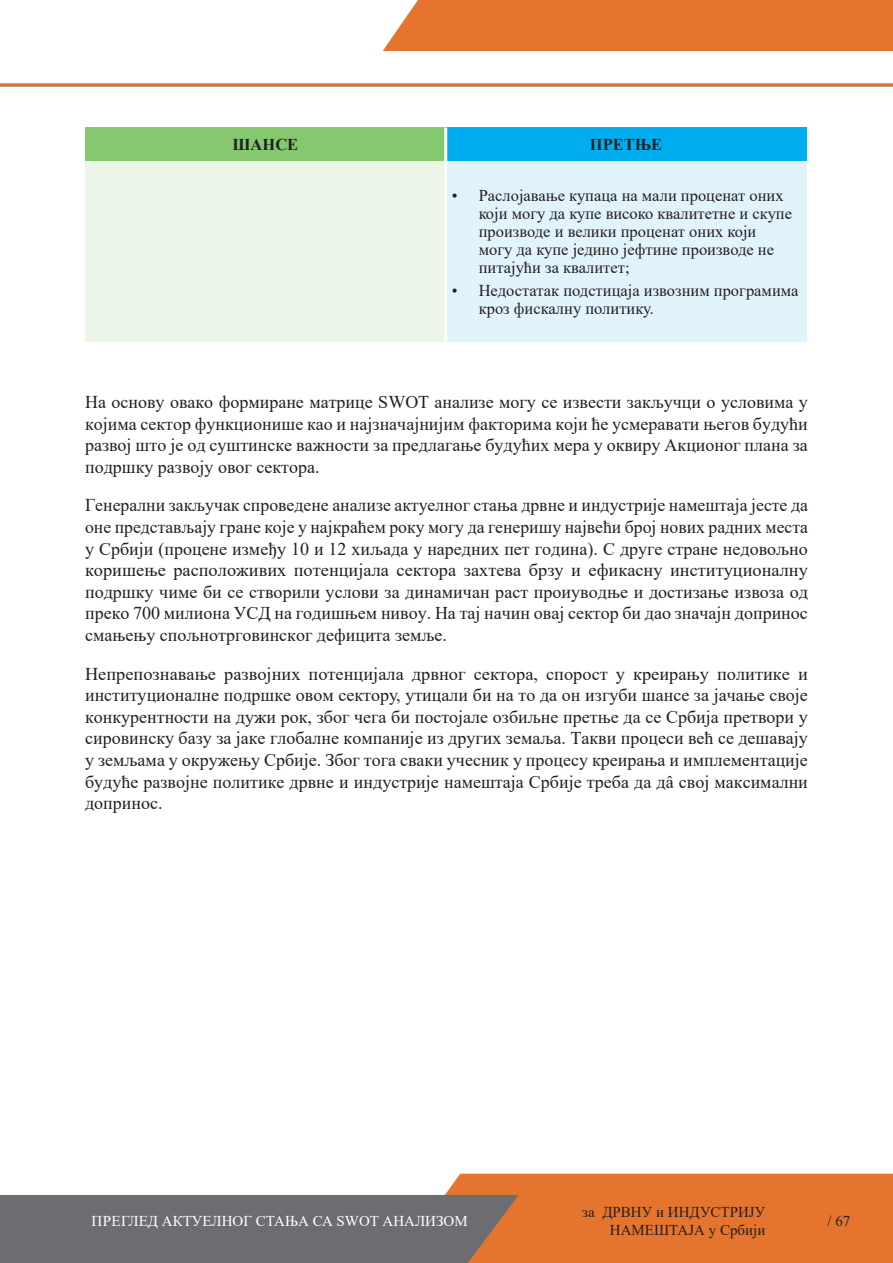
<style>
.page{position:relative;width:893px;height:1263px;background:#fff}
.page>*{position:absolute;margin:0;border:0;box-sizing:border-box;transform-origin:0 0}
.t1{font:18px/21.6px "Times New Roman";color:#231f20;text-align:justify}
.t2{font:16.5px/18px "Times New Roman";color:#231f20}
.t3{font:700 16.5px "Times New Roman";color:#231f20}
.t4{font:15px/18px "Times New Roman";color:#231f20;text-align:right}
.t5{font:15px "Times New Roman";color:#fff}
</style>
<div class="page">
<div style="left:383px;top:0;width:510px;height:51px;background:#e5752e"></div>
<svg style="left:0;top:1174px;width:893px;height:89px;background:#b48263"></svg>
<hr style="left:0;top:84px;width:893px;height:3px;background:#e5752e">
<div style="left:85px;top:128px;width:361px;height:34px;background:#85c86f"></div>
<div style="left:446px;top:128px;width:360px;height:34px;background:#00aeef"></div>
<div style="left:85px;top:162px;width:361px;height:180px;background:#ecf6e8"></div>
<div style="left:446px;top:162px;width:360px;height:180px;background:#e1f4fc"></div>
<hr style="left:444px;top:128px;width:3px;height:34px;background:#fff">
<hr style="left:444px;top:162px;width:3px;height:180px;background:#fff">
<p class="t3" style="left:232px;top:133px;width:67px">ШАНСЕ</p>
<p class="t3" style="left:590px;top:133px;width:74px">ПРЕТЊЕ</p>
<p class="t2" style="left:479px;top:186px;width:315px;text-indent:-27px">• Раслојавање купаца на мали проценат оних који могу да купе високо квалитетне и скупе производе и велики проценат оних који могу да купе једино јефтине производе не питајући за квалитет;</p>
<p class="t2" style="left:479px;top:280px;width:321px;text-indent:-27px">• Недостатак подстицаја извозним програмима кроз фискалну политику.</p>
<p class="t1" style="left:85px;top:391px;width:724px">На основу овако формиране матрице SWOT анализе могу се извести закључци о условима у којима сектор функционише као и најзначајнијим факторима који ће усмеравати његов будући развој што је од суштинске важности за предлагање будућих мера у оквиру Акционог плана за подршку развоју овог сектора.</p>
<p class="t1" style="left:85px;top:494px;width:724px">Генерални закључак спроведене анализе актуелног стања дрвне и индустрије намештаја јесте да оне представљају гране које у најкраћем року могу да генеришу највећи број нових радних места у Србији (процене између 10 и 12 хиљада у наредних пет година). С друге стране недовољно коришење расположивих потенцијала сектора захтева брзу и ефикасну институционалну подршку чиме би се створили услови за динамичан раст проиуводње и достизање извоза од преко 700 милиона УСД</p>
<p class="t1" style="left:85px;top:602px;width:724px;text-indent:189px">на годишњем нивоу. На тај начин овај сектор би дао значајн допринос смањењу спољнотрговинског дефицита земље.</p>
<p class="t1" style="left:85px;top:662px;width:724px">Непрепознавање развојних потенцијала дрвног сектора, спорост у креирању политике и институционалне подршке овом сектору, утицали би на то да он изгуби шансе за јачање своје конкурентности на дужи рок, због чега би постојале озбиљне претње да се Србија претвори у сировинску базу за јаке глобалне компаније из других земаља. Такви процеси већ се дешавају у земљама у окружењу Србије. Због тога сваки учесник у процесу креирања и имплементације будуће развојне политике дрвне и индустрије намештаја Србије треба да дâ свој максимални допринос.</p>
<p class="t5" style="left:91px;top:1210px;width:378px">ПреГЛЕД АКТУЕЛНОГ СТАЊА СА SWOT АНАЛИЗОМ§</p>
<p class="t4" style="left:582px;top:1202px;width:185px">за ДРВНУ и ИНДУСТРИЈУ<br>НАМЕШТАЈА у Србији</p>
<p class="t4" style="left:827px;top:1211px;width:24px">/ 67</p>
</div>
